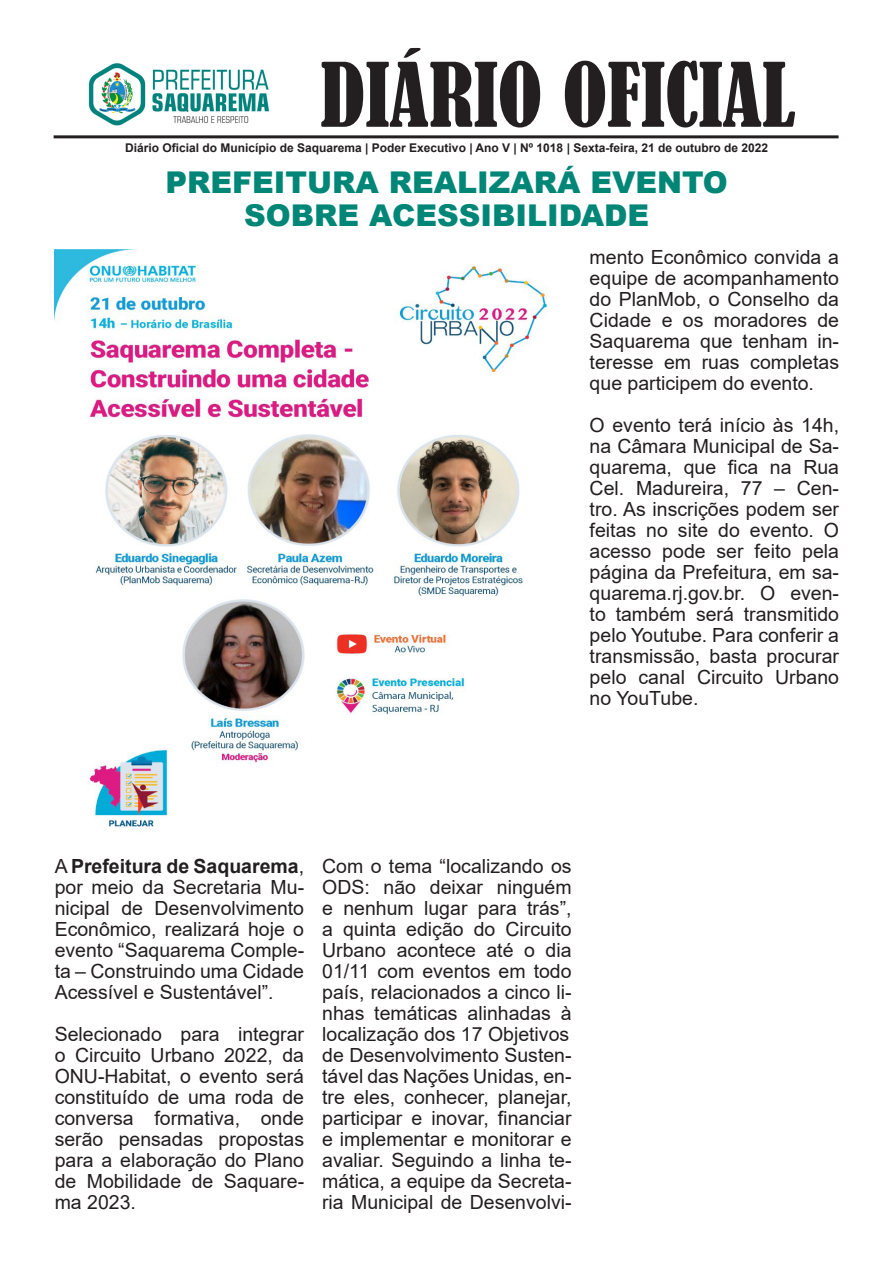
<style>
.page{position:relative;width:893px;height:1263px;background:#fff}
.page>*{position:absolute;margin:0;border:0;box-sizing:border-box;transform-origin:0 0}
.t1{font:condensed 82.5px "Bernard";color:#231f20}
.t2{font:900 30px "Arial";color:#008677}
.t3{font:19.5px/21px "Arial";color:#231f20;text-align:justify}
.t4{font:700 12px "Arial";color:#231f20}
.s1{font-weight:700}
</style>
<div class="page">
<hr style="left:54px;top:135px;width:785px;height:3px;background:#231f20">
<img style="left:88px;top:63px;width:181px;height:63px">
<img style="left:55px;top:250px;width:493px;height:577px">
<p class="t1" style="left:321px;top:47px;width:476px">DIÁRIO OFICIAL</p>
<p class="t4" style="left:125px;top:139px;width:644px">Diário Oficial do Município de Saquarema | Poder Executivo | Ano V | Nº 1018 | Sexta-feira, 21 de outubro de 2022</p>
<p class="t2" style="left:165px;top:160px;width:564px">PREFEITURA REALIZARÁ EVENTO</p>
<p class="t2" style="left:244px;top:193px;width:406px">SOBRE ACESSIBILIDADE</p>
<p class="t3" style="left:590px;top:247px;width:251px">mento Econômico convida a equipe de acompanhamento do PlanMob, o Conselho da Cidade e os moradores de Saquarema que tenham in&shy;teresse em ruas completas que participem do evento.</p>
<p class="t3" style="left:590px;top:415px;width:251px">O evento terá início às 14h, na Câmara Municipal de Sa&shy;quarema, que fica na Rua Cel. Madureira, 77 – Cen&shy;tro. As inscrições podem ser feitas no site do evento. O acesso pode ser feito pela página da Prefeitura, em sa&shy;quarema.rj.gov.br. O even&shy;to também será transmitido pelo Youtube. Para conferir a transmissão, basta procurar pelo canal Circuito Urbano no YouTube.</p>
<p class="t3" style="left:55px;top:856px;width:251px">A <span class="s1">Prefeitura de Saquarema</span>, por meio da Secretaria Mu&shy;nicipal de Desenvolvimento Econômico, realizará hoje o evento “Saquarema Comple&shy;ta – Construindo uma Cidade Acessível e Sustentável”.</p>
<p class="t3" style="left:55px;top:1024px;width:251px">Selecionado para integrar o Circuito Urbano 2022, da ONU-Habitat, o evento será constituído de uma roda de conversa formativa, onde serão pensadas propostas para a elaboração do Plano de Mobilidade de Saquare&shy;ma 2023.</p>
<p class="t3" style="left:322px;top:856px;width:251px">Com o tema “localizando os ODS: não deixar ninguém e nenhum lugar para trás”, a quinta edição do Circuito Urbano acontece até o dia 01/11 com eventos em todo país, relacionados a cinco li&shy;nhas temáticas alinhadas à localização dos 17 Objetivos</p>
<p class="t3" style="left:322px;top:1045px;width:251px">de Desenvolvimento Susten&shy;tável das Nações Unidas, en&shy;tre eles, conhecer, planejar, participar e inovar, financiar e implementar e monitorar e avaliar. Seguindo a linha te&shy;mática, a equipe da Secreta&shy;ria Municipal de Desenvolvi-</p>
</div>
